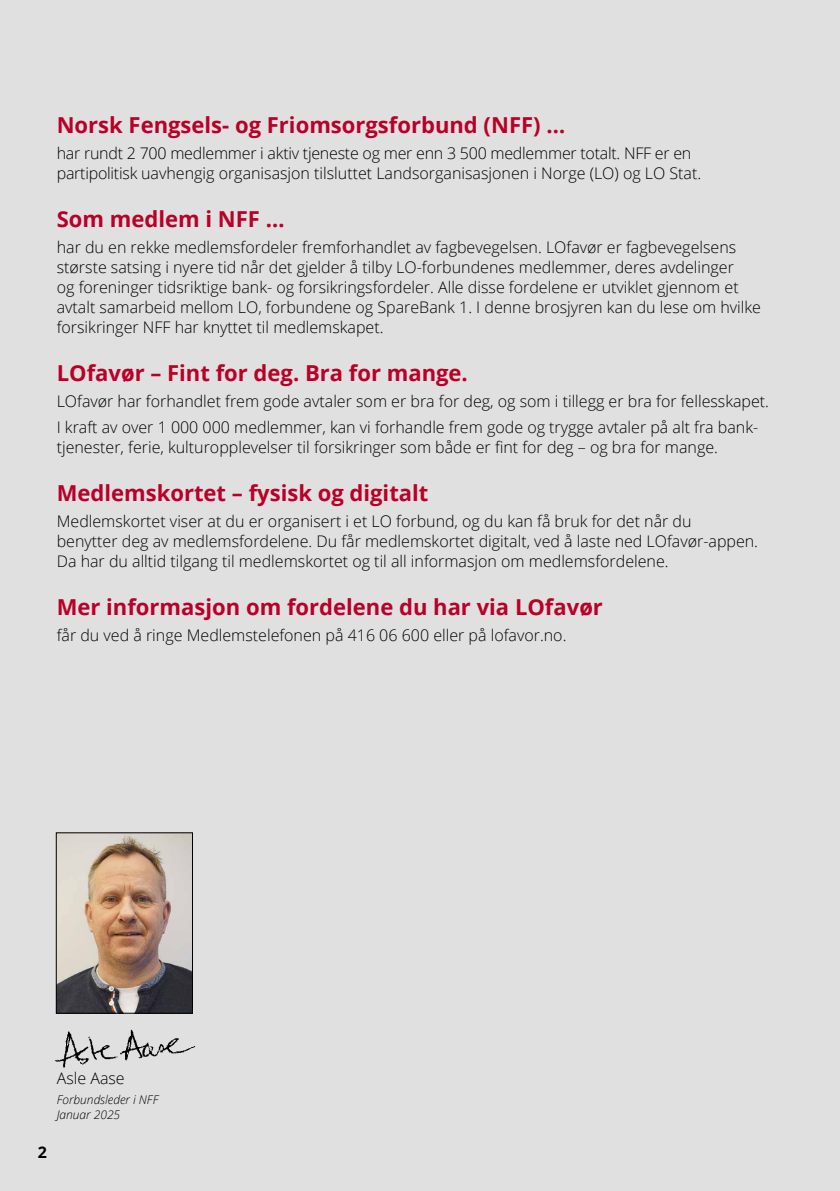
<style>
.page{position:relative;width:840px;height:1191px;background:#fff}
.page>*{position:absolute;margin:0;border:0;box-sizing:border-box;transform-origin:0 0}
.t1{font:700 22px "Open Sans";color:#ba0027}
.t2{font:300 16px/20px "Open Sans";color:#000}
.t3{font:700 16px "Open Sans";color:#000}
.t4{font:italic 300 12px/14.4px "Open Sans";color:#000}
</style>
<div class="page">
<div style="left:0;top:0;width:839px;height:1191px;background:#e0e0e0"></div>
<img style="left:54px;top:1006px;width:142px;height:62px">
<img style="left:58px;top:834px;width:133px;height:177px">
<div style="left:56px;top:832px;width:137px;height:181px;border:1px solid #000"></div>
<h1 class="t1" style="left:57px;top:110px;width:509px">Norsk Fengsels- og Friomsorgsforbund (NFF) …</h1>
<p class="t2" style="left:57px;top:143px;width:645px">har rundt 2 700 medlemmer i aktiv tjeneste og mer enn 3 500 medlemmer totalt. NFF er en partipolitisk uavhengig organisasjon tilsluttet Landsorganisasjonen i Norge (LO) og LO Stat.</p>
<h1 class="t1" style="left:57px;top:204px;width:229px">Som medlem i NFF …</h1>
<p class="t2" style="left:57px;top:237px;width:705px">har du en rekke medlemsfordeler fremforhandlet av fagbevegelsen. LOfavør er fagbevegelsens største satsing i nyere tid når det gjelder å tilby LO-forbundenes medlemmer, deres avdelinger<br>og foreninger tidsriktige bank- og forsikringsfordeler. Alle disse fordelene er utviklet gjennom et avtalt samarbeid mellom LO, forbundene og SpareBank 1. I denne brosjyren kan du lese om hvilke forsikringer NFF har knyttet til medlemskapet.</p>
<h1 class="t1" style="left:57px;top:358px;width:412px">LOfavør – Fint for deg. Bra for mange.</h1>
<p class="t2" style="left:57px;top:388px;width:713px;line-height:25.6px">LOfavør har forhandlet frem gode avtaler som er bra for deg, og som i tillegg er bra for fellesskapet.<br>I kraft av over 1 000 000 medlemmer, kan vi forhandle frem gode og trygge avtaler på alt fra bank-</p>
<p class="t2" style="left:57px;top:436px;width:662px">tjenester, ferie, kulturopplevelser til forsikringer som både er fint for deg – og bra for mange.</p>
<h1 class="t1" style="left:57px;top:477px;width:373px">Medlemskortet – fysisk og digitalt</h1>
<p class="t2" style="left:57px;top:510px;width:702px">Medlemskortet viser at du er organisert i et LO forbund, og du kan få bruk for det når du<br>benytter deg av medlemsfordelene. Du får medlemskortet digitalt, ved å laste ned LOfavør-appen.<br>Da har du alltid tilgang til medlemskortet og til all informasjon om medlemsfordelene.</p>
<h1 class="t1" style="left:57px;top:591px;width:547px">Mer informasjon om fordelene du har via LOfavør</h1>
<p class="t2" style="left:57px;top:624px;width:511px">får du ved å ringe Medlemstelefonen på 416 06 600 eller på lofavor.no.</p>
<p class="t2" style="left:57px;top:1068px;width:69px">Asle Aase</p>
<p class="t4" style="left:57px;top:1092px;width:103px">Forbundsleder i NFF<br>Januar 2025</p>
<p class="t3" style="left:38px;top:1140px;width:11px">2</p>
</div>
